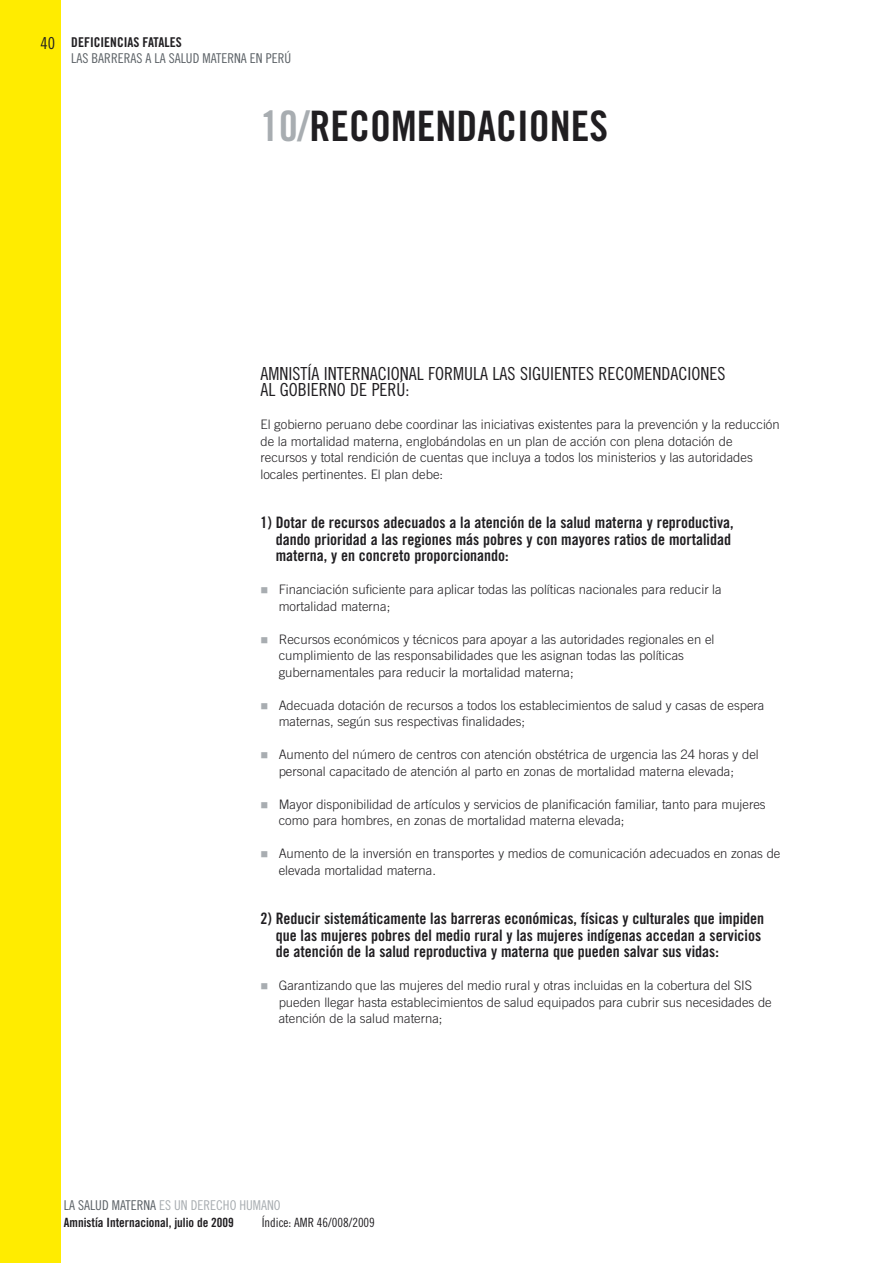
<style>
.page{position:relative;width:893px;height:1263px;background:#fff}
.page>*{position:absolute;margin:0;border:0;box-sizing:border-box;transform-origin:0 0}
.t1{font:42px "Amnesty Trade Gothic Bd Cn 20";color:#201e21}
.t2{font:18px/16.5px "Amnesty Trade Gothic Cn 18";color:#201e21}
.t3{font:16.5px "Amnesty Trade Gothic Cn 18";color:#201e21}
.t4{font:15.75px/16.5px "Amnesty Trade Gothic Bd Cn 20";color:#201e21}
.t5{font:13.5px "Amnesty Trade Gothic Cn 18";color:#5a6065}
.t6{font:13.5px "Amnesty Trade Gothic Cn 18";color:#a8adb1}
.t7{font:13.5px "Amnesty Trade Gothic Bd Cn 20";color:#201e21}
.t8{font:300 13.05px/16.5px "Amnesty Trade Gothic";color:#201e21}
.t9{font:12.75px "Amnesty Trade Gothic Bd Cn 20";color:#201e21}
.t10{font:12.75px "Amnesty Trade Gothic Cn 18";color:#201e21}
.s1{color:#a8adb1}
.s2{color:#5a6065}
</style>
<div class="page">
<div style="left:0;top:0;width:61px;height:1263px;background:#ffec00"></div>
<p class="t3" style="left:41px;top:33px;width:16px">40</p>
<p class="t7" style="left:71px;top:34px;width:112px">DEFICIENCIAS FATALES</p>
<p class="t5" style="left:71px;top:50px;width:221px">LAS BARRERAS A LA SALUD MATERNA EN PERÚ</p>
<h1 class="t1" style="left:260px;top:101px;width:349px"><span class="s1">10/</span>RECOMENDACIONES</h1>
<h2 class="t2" style="left:260px;top:365px;width:466px">AMNISTÍA INTERNACIONAL FORMULA LAS SIGUIENTES RECOMENDACIONES<br>AL GOBIERNO DE PERÚ:</h2>
<p class="t8" style="left:260px;top:416px;width:521px">El gobierno peruano debe coordinar las iniciativas existentes para la prevención y la reducción de la mortalidad materna, englobándolas en un plan de acción con plena dotación de recursos y total rendición de cuentas que incluya a todos los ministerios y las autoridades locales pertinentes. El plan debe:</p>
<p class="t4" style="left:276px;top:514px;width:459px;text-indent:-15px">1) Dotar de recursos adecuados a la atención de la salud materna y reproductiva, dando prioridad a las regiones más pobres y con mayores ratios de mortalidad materna, y en concreto proporcionando:</p>
<p class="t8" style="left:279px;top:581px;width:445px">Financiación suficiente para aplicar todas las políticas nacionales para reducir la mortalidad materna;</p>
<p class="t8" style="left:279px;top:630px;width:437px">Recursos económicos y técnicos para apoyar a las autoridades regionales en el cumplimiento de las responsabilidades que les asignan todas las políticas gubernamentales para reducir la mortalidad materna;</p>
<p class="t8" style="left:279px;top:696px;width:487px">Adecuada dotación de recursos a todos los establecimientos de salud y casas de espera maternas, según sus respectivas finalidades;</p>
<p class="t8" style="left:279px;top:746px;width:482px">Aumento del número de centros con atención obstétrica de urgencia las 24 horas y del personal capacitado de atención al parto en zonas de mortalidad materna elevada;</p>
<p class="t8" style="left:279px;top:795px;width:488px">Mayor disponibilidad de artículos y servicios de planificación familiar, tanto para mujeres como para hombres, en zonas de mortalidad materna elevada;</p>
<p class="t8" style="left:279px;top:845px;width:503px">Aumento de la inversión en transportes y medios de comunicación adecuados en zonas de elevada mortalidad materna.</p>
<p class="t4" style="left:276px;top:910px;width:490px;text-indent:-15px">2) Reducir sistemáticamente las barreras económicas, físicas y culturales que impiden que las mujeres pobres del medio rural y las mujeres indígenas accedan a servicios de atención de la salud reproductiva y materna que pueden salvar sus vidas:</p>
<p class="t8" style="left:279px;top:977px;width:495px">Garantizando que las mujeres del medio rural y otras incluidas en la cobertura del SIS pueden llegar hasta establecimientos de salud equipados para cubrir sus necesidades de atención de la salud materna;</p>
<p class="t6" style="left:64px;top:1197px;width:218px"><span class="s2">LA SALUD MATERNA</span> ES UN DERECHO HUMANO</p>
<p class="t9" style="left:64px;top:1215px;width:171px">Amnistía Internacional, julio de 2009</p>
<p class="t10" style="left:262px;top:1215px;width:115px">Índice: AMR 46/008/2009</p>
</div>
